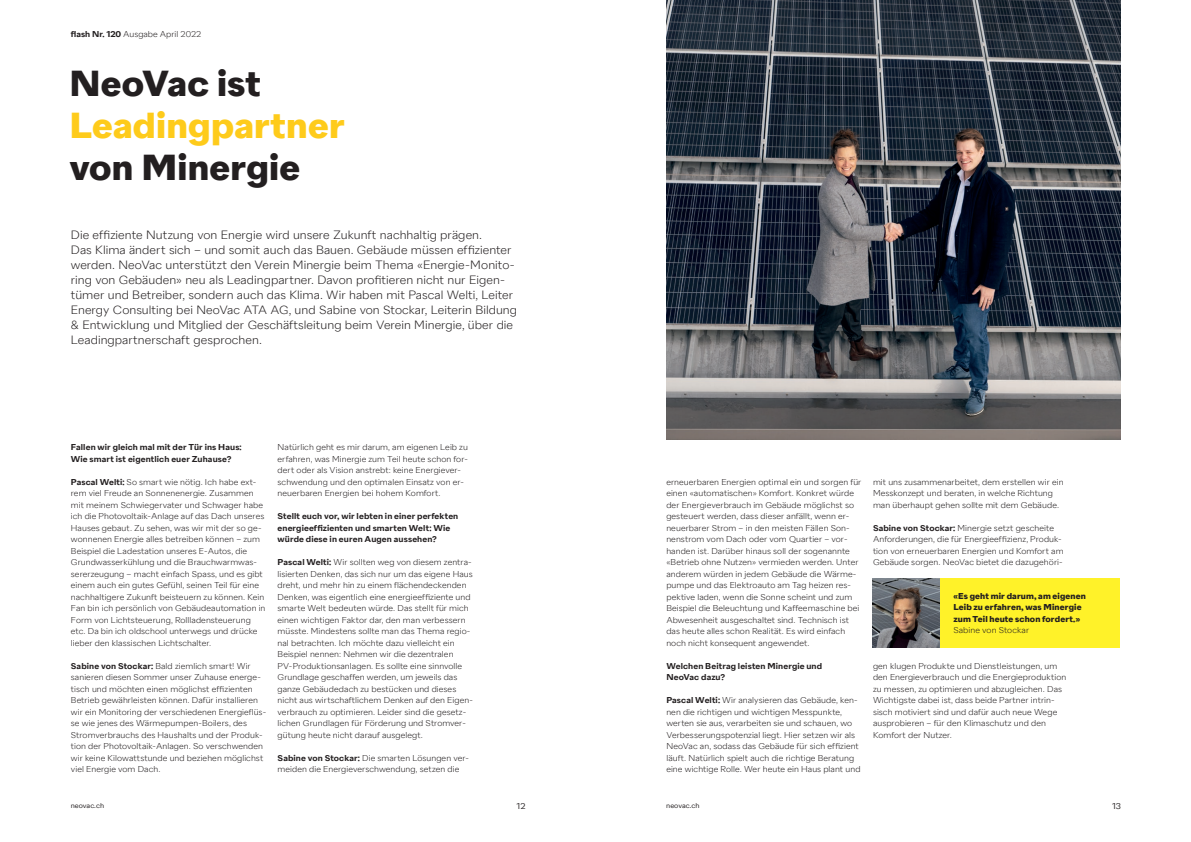
<style>
.page{position:relative;width:1191px;height:842px;background:#fff}
.page>*{position:absolute;margin:0;border:0;box-sizing:border-box;transform-origin:0 0}
.t1{font:700 36px "Neo Vac Sans";letter-spacing:.005em;color:#231f20}
.t2{font:700 36px "Neo Vac Sans";letter-spacing:.005em;color:#fecb1b}
.t3{font:300 12px/15px "Neo Vac Sans";letter-spacing:.005em;color:#231f20}
.t4{font:300 8.5px/11.5px "Neo Vac Sans";letter-spacing:.01em;color:#231f20}
.t5{font:600 8.5px/11.5px "Neo Vac Sans";letter-spacing:.01em;color:#231f20}
.t6{font:700 8.5px/11.5px "Neo Vac Sans";letter-spacing:.015em;color:#231f20}
.t7{font:8.5px "Neo Vac Sans";color:#231f20}
.t8{font:7px "Neo Vac Sans";color:#231f20}
.s1{font-weight:600}
</style>
<div class="page">
<img style="left:666px;top:0;width:454px;height:439px">
<div style="left:939px;top:578px;width:181px;height:70px;background:#fff229"></div>
<img style="left:873px;top:578px;width:66px;height:70px">
<p class="t4" style="left:71px;top:28px;width:132px"><span class="s1">flash Nr. 120</span> Ausgabe April 2022</p>
<h1 class="t1" style="left:69px;top:62px;width:193px">NeoVac ist</h1>
<h1 class="t2" style="left:69px;top:104px;width:277px">Leadingpartner</h1>
<h1 class="t1" style="left:69px;top:146px;width:232px">von Minergie</h1>
<p class="t3" style="left:71px;top:227px;width:448px">Die effiziente Nutzung von Energie wird unsere Zukunft nachhaltig prägen.<br>Das Klima ändert sich – und somit auch das Bauen. Gebäude müssen effizienter werden. NeoVac unterstützt den Verein Minergie beim Thema «Energie-Monito&shy;ring von Gebäuden» neu als Leadingpartner. Davon profitieren nicht nur Eigen&shy;tümer und Betreiber, sondern auch das Klima. Wir haben mit Pascal Welti, Leiter Energy Consulting bei NeoVac ATA AG, und Sabine von Stockar, Leiterin Bildung &amp; Entwicklung und Mitglied der Geschäftsleitung beim Verein Minergie, über die Leadingpartnerschaft gesprochen.</p>
<p class="t5" style="left:71px;top:442px;width:172px">Fallen wir gleich mal mit der Tür ins Haus:<br>Wie smart ist eigentlich euer Zuhause?</p>
<p class="t4" style="left:71px;top:476px;width:196px"><span class="s1">Pascal Welti:</span> So smart wie nötig. Ich habe ext&shy;rem viel Freude an Sonnenenergie. Zusammen mit meinem Schwiegervater und Schwager habe ich die Photovoltaik-Anlage auf das Dach unseres Hauses gebaut. Zu sehen, was wir mit der so ge&shy;wonnenen Energie alles betreiben können – zum Beispiel die Ladestation unseres E-Autos, die Grundwasserkühlung und die Brauchwarmwas&shy;sererzeugung – macht einfach Spass, und es gibt einem auch ein gutes Gefühl, seinen Teil für eine nachhaltigere Zukunft beisteuern zu können. Kein Fan bin ich persönlich von Gebäudeautomation in Form von Lichtsteuerung, Rollladensteuerung etc. Da bin ich oldschool unterwegs und drücke lieber den klassischen Lichtschalter.</p>
<p class="t4" style="left:71px;top:660px;width:197px"><span class="s1">Sabine von Stockar:</span> Bald ziemlich smart! Wir sanieren diesen Sommer unser Zuhause energe&shy;tisch und möchten einen möglichst effizienten Betrieb gewährleisten können. Dafür installieren wir ein Monitoring der verschiedenen Energieflüs&shy;se wie jenes des Wärmepumpen-Boilers, des Stromverbrauchs des Haushalts und der Produk&shy;tion der Photovoltaik-Anlagen. So verschwenden wir keine Kilowattstunde und beziehen möglichst viel Energie vom Dach.</p>
<p class="t4" style="left:277px;top:441px;width:192px">Natürlich geht es mir darum, am eigenen Leib zu erfahren, was Minergie zum Teil heute schon for&shy;dert oder als Vision anstrebt: keine Energiever&shy;schwendung und den optimalen Einsatz von er&shy;neuerbaren Energien bei hohem Komfort.</p>
<p class="t5" style="left:277px;top:511px;width:182px">Stellt euch vor, wir lebten in einer perfekten energieeffizienten und smarten Welt: Wie würde diese in euren Augen aussehen?</p>
<p class="t4" style="left:277px;top:556px;width:197px"><span class="s1">Pascal Welti:</span> Wir sollten weg von diesem zentra&shy;lisierten Denken, das sich nur um das eigene Haus dreht, und mehr hin zu einem flächendeckenden Denken, was eigentlich eine energieeffiziente und smarte Welt bedeuten würde. Das stellt für mich einen wichtigen Faktor dar, den man verbessern müsste. Mindestens sollte man das Thema regio&shy;nal betrachten. Ich möchte dazu vielleicht ein Beispiel nennen: Nehmen wir die dezentralen PV-Produktionsanlagen. Es sollte eine sinnvolle Grundlage geschaffen werden, um jeweils das ganze Gebäudedach zu bestücken und dieses nicht aus wirtschaftlichem Denken auf den Eigen&shy;verbrauch zu optimieren. Leider sind die gesetz&shy;lichen Grundlagen für Förderung und Stromver&shy;gütung heute nicht darauf ausgelegt.</p>
<p class="t4" style="left:277px;top:752px;width:193px"><span class="s1">Sabine von Stockar:</span> Die smarten Lösungen ver&shy;meiden die Energieverschwendung, setzen die</p>
<p class="t4" style="left:666px;top:476px;width:197px">erneuerbaren Energien optimal ein und sorgen für einen «automatischen» Komfort. Konkret würde der Energieverbrauch im Gebäude möglichst so gesteuert werden, dass dieser anfällt, wenn er&shy;neuerbarer Strom – in den meisten Fällen Son&shy;nenstrom vom Dach oder vom Quartier – vor&shy;handen ist. Darüber hinaus soll der sogenannte «Betrieb ohne Nutzen» vermieden werden. Unter anderem würden in jedem Gebäude die Wärme&shy;pumpe und das Elektroauto am Tag heizen res&shy;pektive laden, wenn die Sonne scheint und zum Beispiel die Beleuchtung und Kaffeemaschine bei Abwesenheit ausgeschaltet sind. Technisch ist das heute alles schon Realität. Es wird einfach noch nicht konsequent angewendet.</p>
<p class="t5" style="left:666px;top:660px;width:157px">Welchen Beitrag leisten Minergie und<br>NeoVac dazu?</p>
<p class="t4" style="left:666px;top:694px;width:196px"><span class="s1">Pascal Welti:</span> Wir analysieren das Gebäude, ken&shy;nen die richtigen und wichtigen Messpunkte, werten sie aus, verarbeiten sie und schauen, wo Verbesserungspotenzial liegt. Hier setzen wir als NeoVac an, sodass das Gebäude für sich effizient läuft. Natürlich spielt auch die richtige Beratung eine wichtige Rolle. Wer heute ein Haus plant und</p>
<p class="t4" style="left:873px;top:476px;width:192px">mit uns zusammenarbeitet, dem erstellen wir ein<br>Messkonzept und beraten, in welche Richtung man überhaupt gehen sollte mit dem Gebäude.</p>
<p class="t4" style="left:873px;top:522px;width:192px"><span class="s1">Sabine von Stockar:</span> Minergie setzt gescheite Anforderungen, die für Energieeffizienz, Produk&shy;tion von erneuerbaren Energien und Komfort am Gebäude sorgen. NeoVac bietet die dazugehöri-</p>
<p class="t6" style="left:953px;top:590px;width:134px">«Es geht mir darum, am eigenen<br>Leib zu erfahren, was Minergie zum Teil heute schon fordert.»</p>
<p class="t4" style="left:953px;top:625px;width:77px">Sabine von Stockar</p>
<p class="t4" style="left:873px;top:660px;width:195px">gen klugen Produkte und Dienstleistungen, um den Energieverbrauch und die Energieproduktion zu messen, zu optimieren und abzugleichen. Das Wichtigste dabei ist, dass beide Partner intrin&shy;sisch motiviert sind und dafür auch neue Wege ausprobieren – für den Klimaschutz und den Komfort der Nutzer.</p>
<p class="t8" style="left:71px;top:801px;width:35px">neovac.ch</p>
<p class="t7" style="left:516px;top:801px;width:10px">12</p>
<p class="t8" style="left:666px;top:801px;width:35px">neovac.ch</p>
<p class="t7" style="left:1112px;top:801px;width:10px">13</p>
</div>
